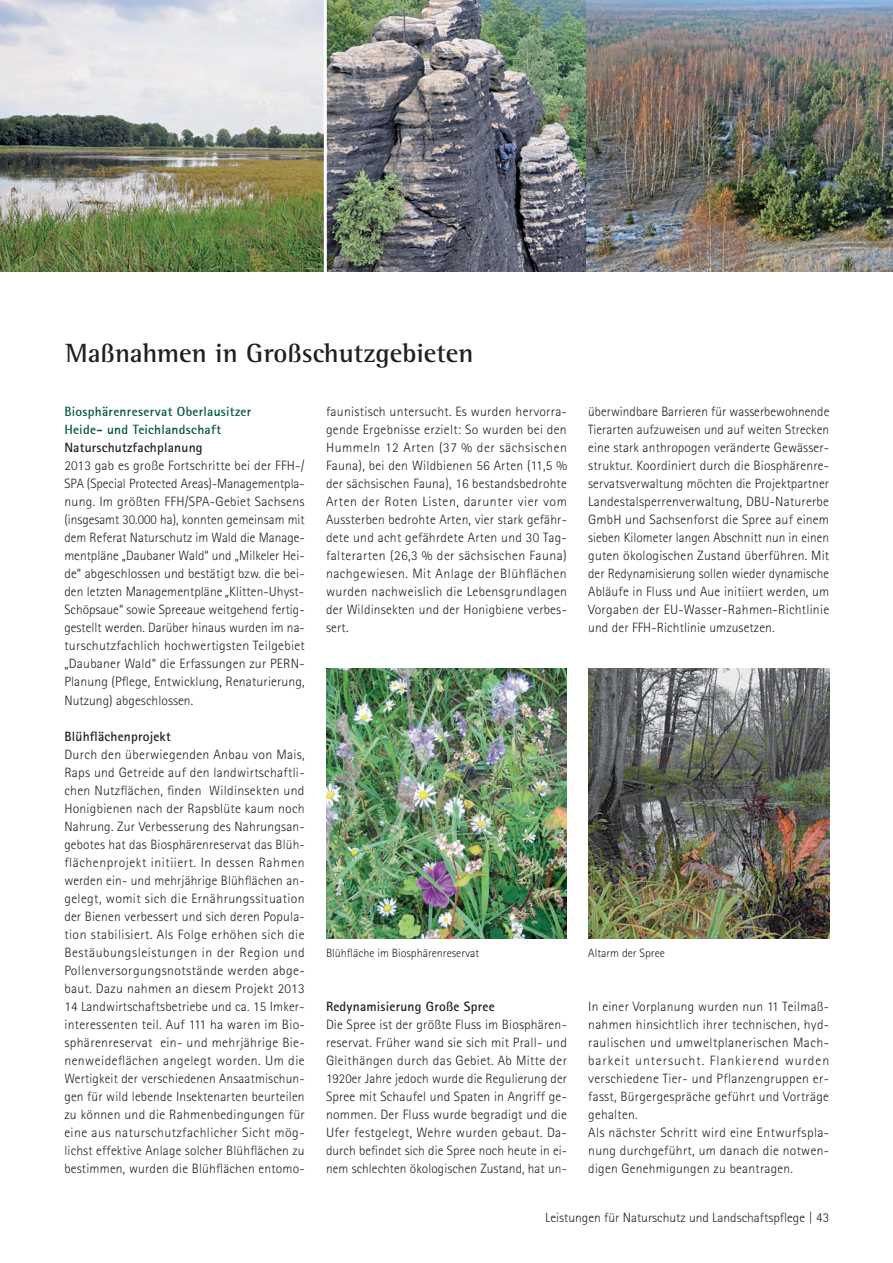
<style>
.page{position:relative;width:893px;height:1263px;background:#fff}
.page>*{position:absolute;margin:0;border:0;box-sizing:border-box;transform-origin:0 0}
.t1{font:700 27px "Rotis Semi Serif";color:#231f20}
.t2{font:300 13.5px/18px "Rotis Sans Serif";letter-spacing:.015em;color:#231f20;text-align:justify}
.kleine_Text-_Tabelle{font:700 13.5px "Rotis Sans Serif";letter-spacing:.015em;color:#231f20}
.t3{font:700 13.5px "Rotis Sans Serif 65";letter-spacing:.015em;color:#005836}
.t4{font:300 13.5px "Rotis Sans Serif 45";color:#231f20}
.Figure{font:300 12px "Rotis Sans Serif";color:#231f20}
</style>
<div class="page">
<img style="left:0;top:0;width:893px;height:272px">
<hr style="left:324px;top:0;width:3px;height:277px;background:#fff">
<hr style="left:587px;top:0;width:3px;height:273px;background:#fff">
<img style="left:326px;top:668px;width:241px;height:270px">
<img style="left:588px;top:668px;width:241px;height:270px">
<h1 class="t1" style="left:66px;top:337px;width:409px">Maßnahmen in Großschutzgebieten</h1>
<h4 class="t3" style="left:64px;top:403px;width:188px">Biosphärenreservat Oberlausitzer</h4>
<h4 class="t3" style="left:64px;top:421px;width:158px">Heide- und Teichlandschaft</h4>
<p class="kleine_Text-_Tabelle" style="left:64px;top:439px;width:140px">Naturschutzfachplanung</p>
<p class="t2" style="left:64px;top:457px;width:242px">2013 gab es große Fortschritte bei der FFH-/ SPA (Special Protected Areas)-Managementpla&shy;nung. Im größten FFH/SPA-Gebiet Sachsens (insgesamt 30.000 ha), konnten gemeinsam mit dem Referat Naturschutz im Wald die Manage&shy;mentpläne „Daubaner Wald“ und „Milkeler Hei&shy;de“ abgeschlossen und bestätigt bzw. die bei&shy;den letzten Managementpläne „Klitten-Uhyst-</p>
<p class="t2" style="left:64px;top:601px;width:242px">Schöpsaue“ sowie Spreeaue weitgehend fertig&shy;gestellt werden. Darüber hinaus wurden im na&shy;turschutzfachlich hochwertigsten Teilgebiet „Daubaner Wald“ die Erfassungen zur PERN-Planung (Pflege, Entwicklung, Renaturierung, Nutzung) abgeschlossen.</p>
<p class="kleine_Text-_Tabelle" style="left:64px;top:727px;width:108px">Blühflächenprojekt</p>
<p class="t2" style="left:64px;top:745px;width:242px">Durch den überwiegenden Anbau von Mais, Raps und Getreide auf den landwirtschaftli&shy;chen Nutzflächen, finden Wildinsekten und Honigbienen nach der Rapsblüte kaum noch Nahrung. Zur Verbesserung des Nahrungsan&shy;gebotes hat das Biosphärenreservat das Blüh&shy;flächenprojekt initiiert. In dessen Rahmen werden ein- und mehrjährige Blühflächen an&shy;gelegt, womit sich die Ernährungssituation der Bienen verbessert und sich deren Popula&shy;tion stabilisiert. Als Folge erhöhen sich die Bestäubungsleistungen in der Region und Pollenversorgungsnotstände werden abge&shy;baut. Dazu nahmen an diesem Projekt 2013<br>14 Landwirtschaftsbetriebe und ca. 15 Imker&shy;interessenten teil. Auf 111 ha waren im Bio&shy;sphärenreservat ein- und mehrjährige Bie&shy;nenweideflächen angelegt worden. Um die Wertigkeit der verschiedenen Ansaatmischun&shy;gen für wild lebende Insektenarten beurteilen zu können und die Rahmenbedingungen für eine aus naturschutzfachlicher Sicht mög&shy;lichst effektive Anlage solcher Blühflächen zu bestimmen, wurden die Blühflächen entomo-</p>
<p class="t2" style="left:326px;top:403px;width:243px">faunistisch untersucht. Es wurden hervorra&shy;gende Ergebnisse erzielt: So wurden bei den Hummeln 12 Arten (37 % der sächsischen Fauna), bei den Wildbienen 56 Arten (11,5 % der sächsischen Fauna), 16 bestandsbedrohte Arten der Roten Listen, darunter vier vom Aussterben bedrohte Arten, vier stark gefähr&shy;dete und acht gefährdete Arten und 30 Tag&shy;falterarten (26,3 % der sächsischen Fauna) nachgewiesen. Mit Anlage der Blühflächen wurden nachweislich die Lebensgrundlagen der Wildinsekten und der Honigbiene verbes&shy;sert.</p>
<p class="t2" style="left:588px;top:403px;width:243px">überwindbare Barrieren für wasserbewohnende Tierarten aufzuweisen und auf weiten Strecken eine stark anthropogen veränderte Gewässer&shy;struktur. Koordiniert durch die Biosphärenre&shy;servatsverwaltung möchten die Projektpartner Landestalsperrenverwaltung, DBU-Naturerbe GmbH und Sachsenforst die Spree auf einem sieben Kilometer langen Abschnitt nun in einen guten ökologischen Zustand überführen. Mit der Redynamisierung sollen wieder dynamische Abläufe in Fluss und Aue initiiert werden, um Vorgaben der EU-Wasser-Rahmen-Richtlinie und der FFH-Richtlinie umzusetzen.</p>
<p class="Figure" style="left:326px;top:945px;width:155px">Blühfläche im Biosphärenreservat</p>
<p class="Figure" style="left:588px;top:945px;width:78px">Altarm der Spree</p>
<p class="kleine_Text-_Tabelle" style="left:326px;top:997px;width:170px">Redynamisierung Große Spree</p>
<p class="t2" style="left:326px;top:1015px;width:243px">Die Spree ist der größte Fluss im Biosphären&shy;reservat. Früher wand sie sich mit Prall- und Gleithängen durch das Gebiet. Ab Mitte der 1920er Jahre jedoch wurde die Regulierung der Spree mit Schaufel und Spaten in Angriff ge&shy;nommen. Der Fluss wurde begradigt und die Ufer festgelegt, Wehre wurden gebaut. Da&shy;durch befindet sich die Spree noch heute in ei&shy;nem schlechten ökologischen Zustand, hat un-</p>
<p class="t2" style="left:588px;top:997px;width:242px;text-align:left">In einer Vorplanung wurden nun 11 Teilmaß&shy;nahmen hinsichtlich ihrer technischen, hyd&shy;raulischen und umweltplanerischen Mach&shy;barkeit untersucht. Flankierend wurden verschiedene Tier- und Pflanzengruppen er&shy;fasst, Bürgergespräche geführt und Vorträge gehalten.</p>
<p class="t2" style="left:588px;top:1123px;width:242px">Als nächster Schritt wird eine Entwurfspla&shy;nung durchgeführt, um danach die notwen&shy;digen Genehmigungen zu beantragen.</p>
<p class="t4" style="left:545px;top:1209px;width:285px">Leistungen für Naturschutz und Landschaftspflege | 43</p>
</div>
